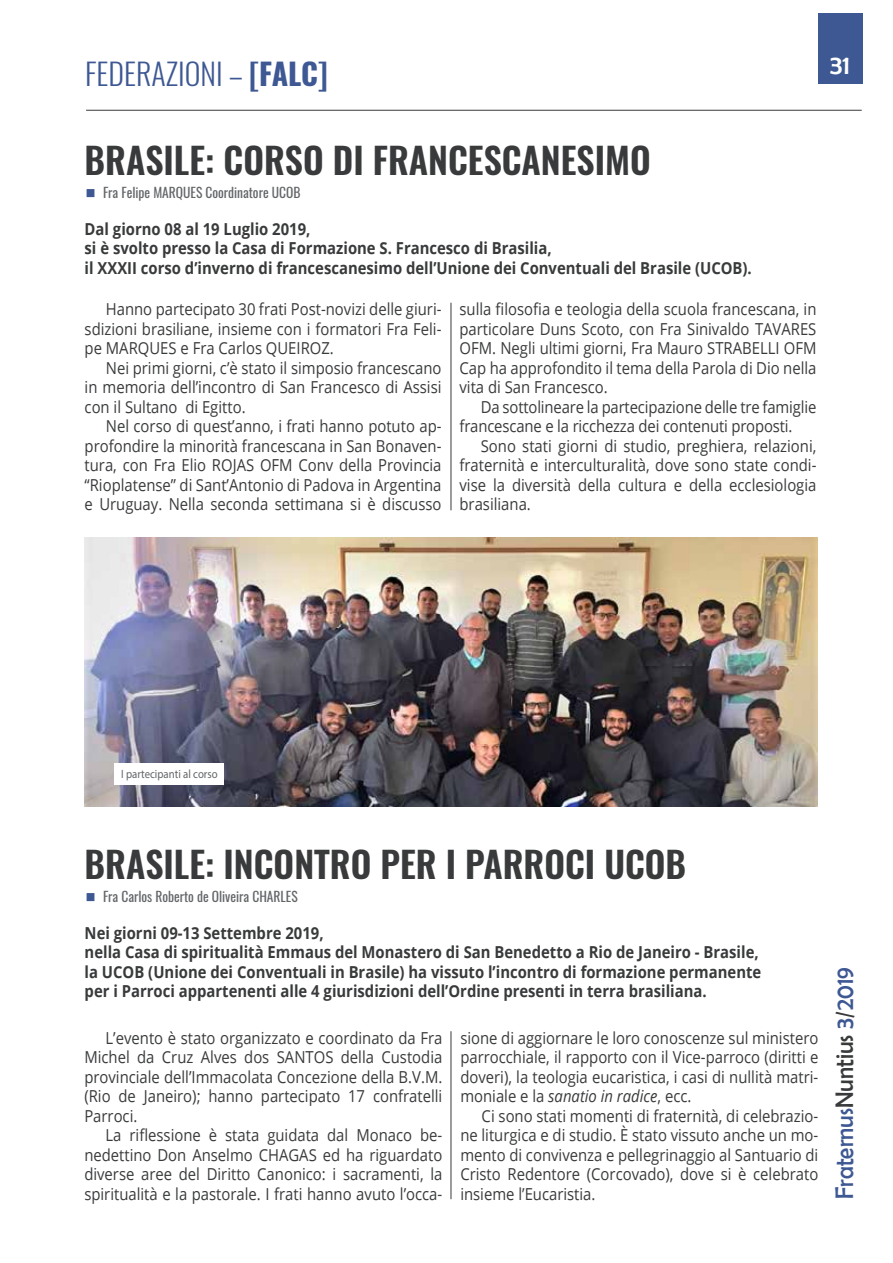
<style>
.page{position:relative;width:893px;height:1263px;background:#fff}
.page>*{position:absolute;margin:0;border:0;box-sizing:border-box;transform-origin:0 0}
.t1{font:600 36px "Oswald";color:#383a3b}
.t2{font:300 30px "Oswald";color:#3e5893}
.t3{font:27px "Berlin Sans FB";color:#fff}
.t4{font:25.5px "Berlin Sans FB";color:#3e5893;scale:.9 1}
.t5{font:16.5px/19.5px "Open Sans";color:#383a3b;text-align:justify;scale:.9 1}
.t6{font:700 16.5px/19.5px "Open Sans";color:#383a3b;scale:.9 1}
.t7{font:13.5px "Oswald";color:#636669}
.t8{font:12px "Myriad Pro";color:#636669;scale:.9 1}
.s1{font-weight:700}
.s2{font-style:italic}
.s3{color:#383a3b}
</style>
<div class="page">
<hr style="left:86px;top:110px;width:776px;height:1px;background:#383a3b">
<div style="left:818px;top:14px;width:44px;height:70px;background:#3e5893"></div>
<img style="left:84px;top:538px;width:734px;height:268px">
<div style="left:115px;top:763px;width:109px;height:21px;background:#fff"></div>
<hr style="left:451px;top:303px;width:1px;height:207px;background:#383a3b">
<hr style="left:451px;top:1031px;width:1px;height:168px;background:#383a3b">
<h2 class="t2" style="left:85px;top:54px;width:244px">FEDERAZIONI – <span class="s1">[FALC]</span></h2>
<h3 class="t3" style="left:830px;top:49px;width:22px">31</h3>
<h1 class="t1" style="left:85px;top:136px;width:568px">BRASILE: CORSO DI FRANCESCANESIMO</h1>
<p class="t7" style="left:103px;top:183px;width:199px">Fra Felipe MARQUES Coordinatore UCOB</p>
<p class="t6" style="left:85px;top:219px;width:743px">Dal giorno 08 al 19 Luglio 2019,<br>si è svolto presso la Casa di Formazione S. Francesco di Brasilia,<br>il XXXII corso d’inverno di francescanesimo dell’Unione dei Conventuali del Brasile (UCOB).</p>
<p class="t5" style="left:85px;top:299px;width:398px;text-indent:21px">Hanno partecipato 30 frati Post-novizi delle giuri&shy;sdizioni brasiliane, insieme con i formatori Fra Feli&shy;pe MARQUES e Fra Carlos QUEIROZ.</p>
<p class="t5" style="left:85px;top:358px;width:398px;text-indent:21px">Nei primi giorni, c’è stato il simposio francescano in memoria dell’incontro di San Francesco di Assisi con il Sultano di Egitto.</p>
<p class="t5" style="left:85px;top:416px;width:398px;text-indent:21px">Nel corso di quest’anno, i frati hanno potuto ap&shy;profondire la minorità francescana in San Bonaven&shy;tura, con Fra Elio ROJAS OFM Conv della Provincia “Rioplatense” di Sant’Antonio di Padova in Argentina e Uruguay. Nella seconda settimana si è discusso</p>
<p class="t5" style="left:459px;top:299px;width:398px">sulla filosofia e teologia della scuola francescana, in particolare Duns Scoto, con Fra Sinivaldo TAVARES OFM. Negli ultimi giorni, Fra Mauro STRABELLI OFM Cap ha approfondito il tema della Parola di Dio nella vita di San Francesco.</p>
<p class="t5" style="left:459px;top:397px;width:398px;text-indent:21px">Da sottolineare la partecipazione delle tre famiglie francescane e la ricchezza dei contenuti proposti.</p>
<p class="t5" style="left:459px;top:436px;width:398px;text-indent:21px">Sono stati giorni di studio, preghiera, relazioni, fraternità e interculturalità, dove sono state condi&shy;vise la diversità della cultura e della ecclesiologia brasiliana.</p>
<p class="t8" style="left:121px;top:767px;width:109px">I partecipanti al corso</p>
<h1 class="t1" style="left:85px;top:839px;width:603px">BRASILE: INCONTRO PER I PARROCI UCOB</h1>
<p class="t7" style="left:103px;top:887px;width:196px">Fra Carlos Roberto de Oliveira CHARLES</p>
<p class="t6" style="left:85px;top:922px;width:753px">Nei giorni 09-13 Settembre 2019,<br>nella Casa di spiritualità Emmaus del Monastero di San Benedetto a Rio de Janeiro - Brasile, la UCOB (Unione dei Conventuali in Brasile) ha vissuto l’incontro di formazione permanente per i Parroci appartenenti alle 4 giurisdizioni dell’Ordine presenti in terra brasiliana.</p>
<p class="t5" style="left:84px;top:1028px;width:399px;text-indent:21px">L’evento è stato organizzato e coordinato da Fra Michel da Cruz Alves dos SANTOS della Custodia provinciale dell’Immacolata Concezione della B.V.M. (Rio de Janeiro); hanno partecipato 17 confratelli Parroci.</p>
<p class="t5" style="left:84px;top:1125px;width:399px;text-indent:21px">La riflessione è stata guidata dal Monaco be&shy;nedettino Don Anselmo CHAGAS ed ha riguardato diverse aree del Diritto Canonico: i sacramenti, la spiritualità e la pastorale. I frati hanno avuto l’occa-</p>
<p class="t5" style="left:460px;top:1028px;width:399px">sione di aggiornare le loro conoscenze sul ministero parrocchiale, il rapporto con il Vice-parroco (diritti e doveri), la teologia eucaristica, i casi di nullità matri&shy;moniale e la <span class="s2">sanatio in radice</span>, ecc.</p>
<p class="t5" style="left:460px;top:1106px;width:399px;text-indent:21px">Ci sono stati momenti di fraternità, di celebrazio&shy;ne liturgica e di studio. È stato vissuto anche un mo&shy;mento di convivenza e pellegrinaggio al Santuario di Cristo Redentore (Corcovado), dove si è celebrato insieme l’Eucaristia.</p>
<h3 class="t4" style="left:830px;top:1199px;width:260px;rotate:-90deg">Fraternus<span class="s3">Nuntius</span> 3<span class="s3">/</span>2019</h3>
</div>
